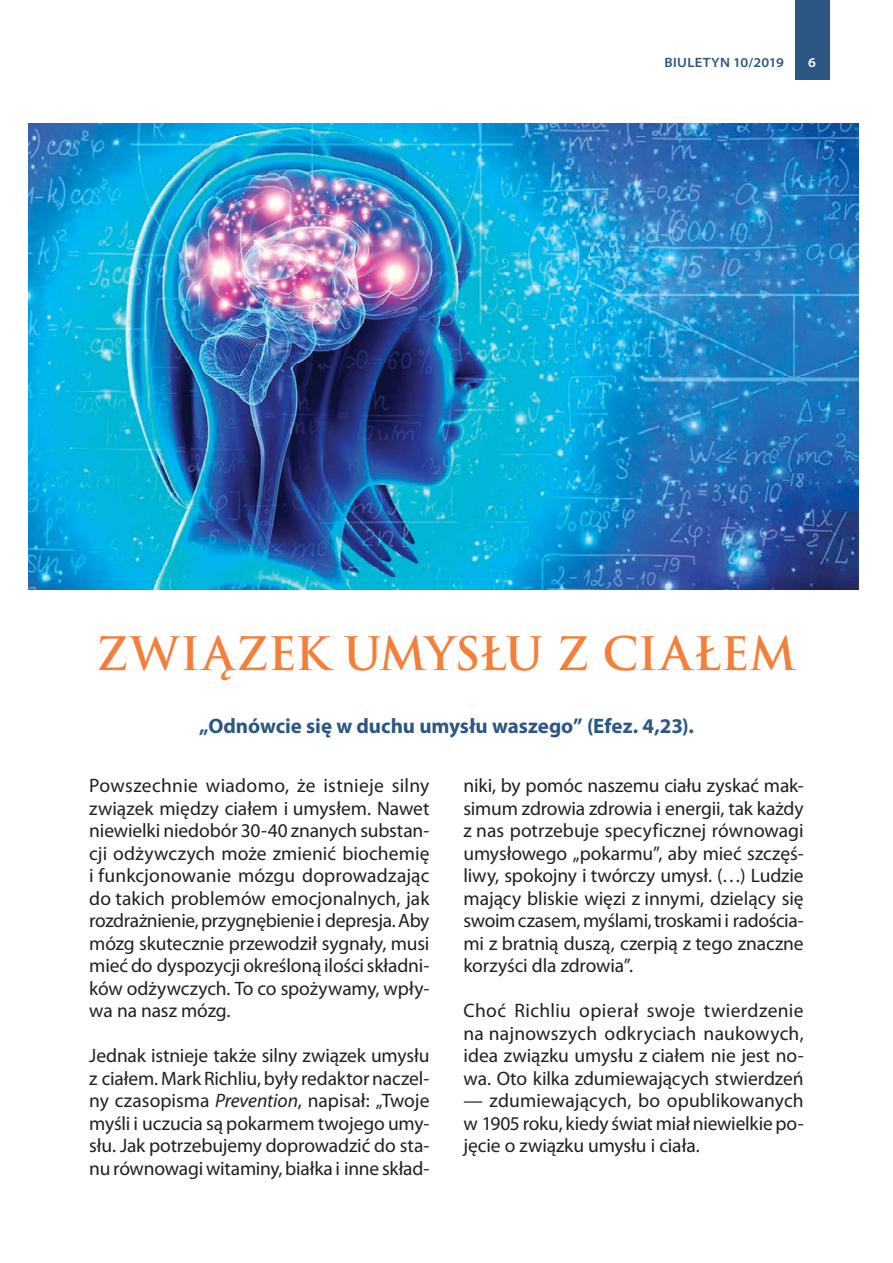
<style>
.page{position:relative;width:893px;height:1263px;background:#fff}
.page>*{position:absolute;margin:0;border:0;box-sizing:border-box;transform-origin:0 0}
._02__Tytuł_Biuletyn{font:700 45px "Trajan Pro";letter-spacing:-.005em;color:#f47f39}
._03__wstęp_Biuletyn{font:700 21px "Myriad Pro";color:#2b5782}
._01__tp_Biuletyn{font:19.5px/22.5px "Myriad Pro";letter-spacing:-.01em;color:#231f20;text-align:justify}
._33__PAGINA_ŻYWA{font:600 semi-expanded 13.5px "Myriad Pro";letter-spacing:.02em;color:#2b5782}
._33__PAGINA_ŻYWA-2{font:600 semi-expanded 13.5px "Myriad Pro";color:#fff}
.s1{font-style:italic}
</style>
<div class="page">
<img style="left:29px;top:123px;width:829px;height:467px">
<div style="left:795px;top:0;width:34px;height:80px;background:#2b5782"></div>
<p class="_33__PAGINA_ŻYWA" style="left:665px;top:54px;width:121px">BIULETYN 10/2019</p>
<p class="_33__PAGINA_ŻYWA-2" style="left:808px;top:54px;width:9px">6</p>
<p class="_02__Tytuł_Biuletyn" style="left:97px;top:626px;width:701px">ZWIĄZEK UMYSŁU Z CIAŁEM</p>
<p class="_03__wstęp_Biuletyn" style="left:199px;top:712px;width:496px">„Odnówcie się w duchu umysłu waszego” (Efez. 4,23).</p>
<p class="_01__tp_Biuletyn" style="left:89px;top:774px;width:342px">Powszechnie wiadomo, że istnieje silny związek między ciałem i umysłem. Nawet niewielki niedobór 30-40 znanych substan&shy;cji odżywczych może zmienić biochemię i funkcjonowanie mózgu doprowadzając do takich problemów emocjonalnych, jak rozdrażnienie, przygnębienie i depresja. Aby mózg skutecznie przewodził sygnały, musi mieć do dyspozycji określoną ilości składni&shy;ków odżywczych. To co spożywamy, wpły&shy;wa na nasz mózg.</p>
<p class="_01__tp_Biuletyn" style="left:89px;top:1044px;width:342px">Jednak istnieje także silny związek umysłu z ciałem. Mark Richliu, były redaktor naczel&shy;ny czasopisma <span class="s1">Prevention</span>, napisał: „Twoje myśli i uczucia są pokarmem twojego umy&shy;słu. Jak potrzebujemy doprowadzić do sta&shy;nu równowagi witaminy, białka i inne skład-</p>
<p class="_01__tp_Biuletyn" style="left:463px;top:774px;width:342px">niki, by pomóc naszemu ciału zyskać mak&shy;simum zdrowia zdrowia i energii, tak każdy z nas potrzebuje specyficznej równowagi umysłowego „pokarmu”, aby mieć szczęś&shy;liwy, spokojny i twórczy umysł. (…) Ludzie mający bliskie więzi z innymi, dzielący się swoim czasem, myślami, troskami i radościa&shy;mi z bratnią duszą, czerpią z tego znaczne korzyści dla zdrowia”.</p>
<p class="_01__tp_Biuletyn" style="left:463px;top:999px;width:342px">Choć Richliu opierał swoje twierdzenie na najnowszych odkryciach naukowych, idea związku umysłu z ciałem nie jest no&shy;wa. Oto kilka zdumiewających stwierdzeń</p>
<p class="_01__tp_Biuletyn" style="left:463px;top:1089px;width:342px">— zdumiewających, bo opublikowanych w 1905 roku, kiedy świat miał niewielkie po&shy;jęcie o związku umysłu i ciała.</p>
</div>
